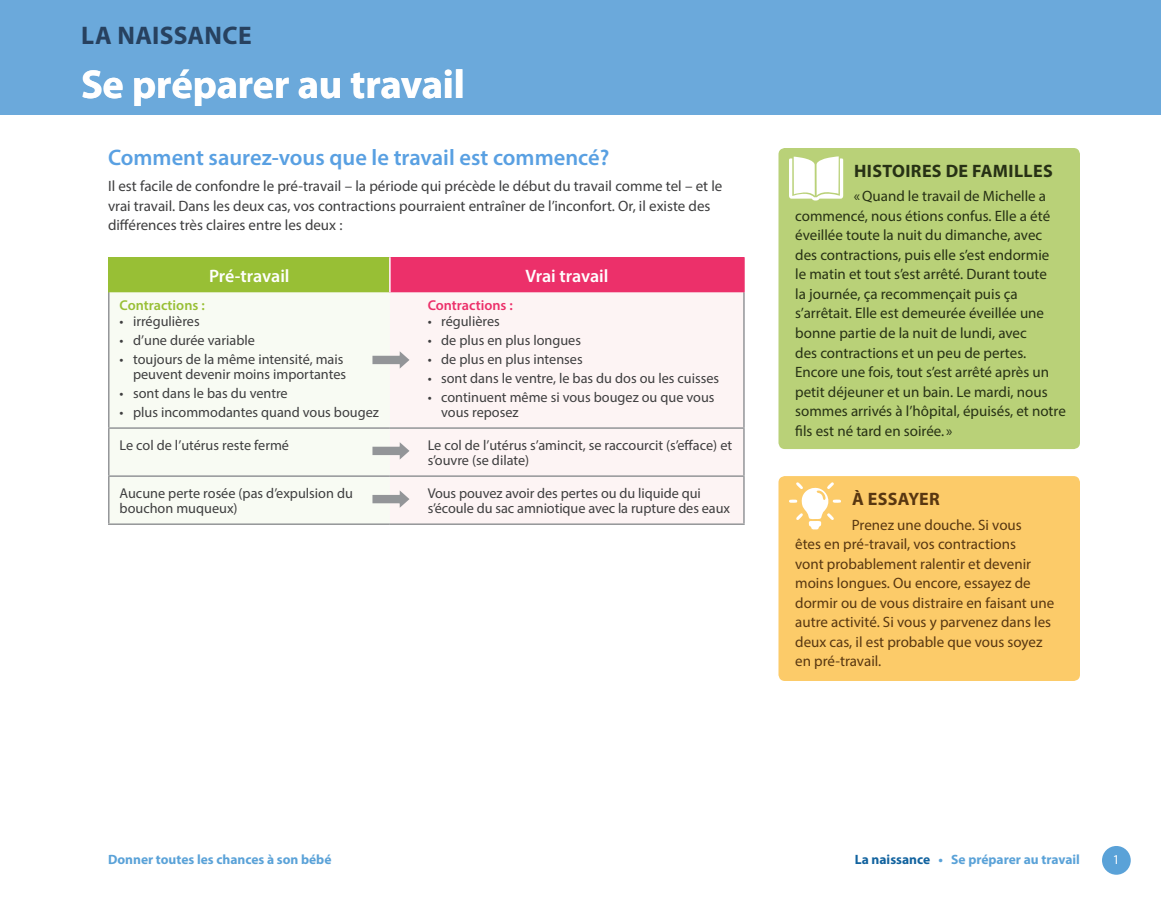
<style>
.page{position:relative;width:1161px;height:905px;background:#fff}
.page>*{position:absolute;margin:0;border:0;box-sizing:border-box;transform-origin:0 0}
.t1{font:700 40.5px "Myriad Pro";letter-spacing:-.005em;color:#fff}
.t2{font:700 25.5px "Myriad Pro";letter-spacing:.01em;color:#27415f}
.t3{font:600 22.5px "Myriad Pro";color:#59a0e2}
.t4{font:600 18px "Myriad Pro";letter-spacing:-.005em;color:#fff}
.t5{font:700 18px "Myriad Pro";letter-spacing:.02em;color:#273115}
.t6{font:700 18px "Myriad Pro";letter-spacing:.02em;color:#583711}
.t7{font:15px/19.5px "Myriad Pro";color:#273115}
.t8{font:15px/19.5px "Myriad Pro";color:#583711}
.t9{font:15px/19.5px "Myriad Pro";color:#3e3e3f}
.t10{font:14.25px/15.8px "Myriad Pro";color:#3e3e3f}
.t11{font:600 14.25px "Myriad Pro";color:#98bf35}
.t12{font:600 14.25px "Myriad Pro";color:#ec306a}
.t13{font:700 13.5px "Myriad Pro";color:#5aa2d8}
.t14{font:13.5px "Myriad Pro";color:#fff}
.s1{color:#12639f}
</style>
<div class="page">
<div style="left:0;top:0;width:1161px;height:114px;background:#6ba9db"></div>
<div style="left:1102px;top:846px;width:29px;height:28px;background:#5aa2d8;border-radius:50%"></div>
<div style="left:778px;top:476px;width:302px;height:205px;background:#fccb69;border-radius:6px"></div>
<svg style="left:789px;top:482px;width:52px;height:47px"></svg>
<div style="left:779px;top:148px;width:301px;height:301px;background:#b9d178;border-radius:6px"></div>
<svg style="left:789px;top:156px;width:54px;height:44px;background:#f1f6e5"></svg>
<div style="left:109px;top:257px;width:281px;height:35px;background:#98bf35"></div>
<div style="left:390px;top:257px;width:354px;height:35px;background:#ec306a"></div>
<div style="left:110px;top:292px;width:280px;height:231px;background:#f8fbf3"></div>
<div style="left:390px;top:292px;width:353px;height:231px;background:#fdf4f4"></div>
<hr style="left:389px;top:257px;width:2px;height:35px;background:#fff">
<hr style="left:108px;top:292px;width:2px;height:135px;background:#939598">
<hr style="left:743px;top:292px;width:2px;height:135px;background:#939598">
<hr style="left:108px;top:427px;width:282px;height:2px;background:#939598">
<hr style="left:108px;top:429px;width:2px;height:46px;background:#939598">
<hr style="left:390px;top:427px;width:355px;height:2px;background:#939598">
<hr style="left:743px;top:429px;width:2px;height:46px;background:#939598">
<hr style="left:108px;top:475px;width:282px;height:2px;background:#939598">
<hr style="left:108px;top:477px;width:2px;height:46px;background:#939598">
<hr style="left:390px;top:475px;width:355px;height:2px;background:#939598">
<hr style="left:743px;top:477px;width:2px;height:46px;background:#939598">
<hr style="left:108px;top:523px;width:282px;height:2px;background:#939598">
<hr style="left:390px;top:523px;width:355px;height:2px;background:#939598">
<hr style="left:743px;top:257px;width:2px;height:35px;background:#ec306a">
<hr style="left:108px;top:257px;width:2px;height:35px;background:#98bf35">
<svg style="left:372px;top:351px;width:38px;height:17px"></svg>
<svg style="left:372px;top:442px;width:38px;height:17px"></svg>
<svg style="left:372px;top:490px;width:38px;height:18px"></svg>
<h2 class="t2" style="left:81px;top:19px;width:172px">LA NAISSANCE</h2>
<h1 class="t1" style="left:81px;top:58px;width:385px">Se préparer au travail</h1>
<h3 class="t3" style="left:108px;top:143px;width:503px">Comment saurez-vous que le travail est commencé?</h3>
<p class="t9" style="left:108px;top:176px;width:616px">Il est facile de confondre le pré-travail – la période qui précède le début du travail comme tel – et le vrai travail. Dans les deux cas, vos contractions pourraient entraîner de l’inconfort. Or, il existe des différences très claires entre les deux :</p>
<p class="t4" style="left:209px;top:264px;width:82px">Pré-travail</p>
<p class="t4" style="left:525px;top:264px;width:85px">Vrai travail</p>
<p class="t11" style="left:120px;top:296px;width:87px">Contractions :</p>
<p class="t10" style="left:120px;top:312px;width:82px">• irrégulières</p>
<p class="t10" style="left:120px;top:331px;width:137px">• d’une durée variable</p>
<p class="t10" style="left:120px;top:350px;width:228px;text-align:right">• toujours de la même intensité, mais peuvent devenir moins importantes</p>
<p class="t10" style="left:120px;top:385px;width:170px">• sont dans le bas du ventre</p>
<p class="t10" style="left:120px;top:404px;width:261px">• plus incommodantes quand vous bougez</p>
<p class="t12" style="left:428px;top:296px;width:87px">Contractions :</p>
<p class="t10" style="left:428px;top:312px;width:74px">• régulières</p>
<p class="t10" style="left:428px;top:331px;width:155px">• de plus en plus longues</p>
<p class="t10" style="left:428px;top:350px;width:157px">• de plus en plus intenses</p>
<p class="t10" style="left:428px;top:369px;width:293px">• sont dans le ventre, le bas du dos ou les cuisses</p>
<p class="t10" style="left:441px;top:388px;width:275px;text-indent:-13px">• continuent même si vous bougez ou que vous vous reposez</p>
<p class="t10" style="left:120px;top:436px;width:171px">Le col de l’utérus reste fermé</p>
<p class="t10" style="left:428px;top:436px;width:306px">Le col de l’utérus s’amincit, se raccourcit (s’efface) et s’ouvre (se dilate)</p>
<p class="t10" style="left:120px;top:485px;width:235px">Aucune perte rosée (pas d’expulsion du bouchon muqueux)</p>
<p class="t10" style="left:428px;top:485px;width:304px">Vous pouvez avoir des pertes ou du liquide qui s’écoule du sac amniotique avec la rupture des eaux</p>
<p class="t5" style="left:854px;top:159px;width:200px">HISTOIRES DE FAMILLES</p>
<p class="t7" style="left:795px;top:186px;width:272px;text-indent:59px">«Quand le travail de Michelle a commencé, nous étions confus. Elle a été éveillée toute la nuit du dimanche, avec des contractions, puis elle s’est endormie<br>le matin et tout s’est arrêté. Durant toute<br>la journée, ça recommençait puis ça s’arrêtait. Elle est demeurée éveillée une bonne partie de la nuit de lundi, avec<br>des contractions et un peu de pertes.<br>Encore une fois, tout s’est arrêté après un petit déjeuner et un bain. Le mardi, nous sommes arrivés à l’hôpital, épuisés, et notre fils est né tard en soirée. »</p>
<p class="t6" style="left:852px;top:487px;width:89px">À ESSAYER</p>
<p class="t8" style="left:795px;top:514px;width:261px;text-indent:57px">Prenez une douche. Si vous<br>êtes en pré-travail, vos contractions<br>vont probablement ralentir et devenir moins longues. Ou encore, essayez de dormir ou de vous distraire en faisant une autre activité. Si vous y parvenez dans les deux cas, il est probable que vous soyez en pré-travail.</p>
<p class="t13" style="left:108px;top:851px;width:225px">Donner toutes les chances à son bébé</p>
<p class="t13" style="left:855px;top:851px;width:227px"><span class="s1">La naissance</span> • Se préparer au travail</p>
<p class="t14" style="left:1113px;top:851px;width:8px">1</p>
</div>
